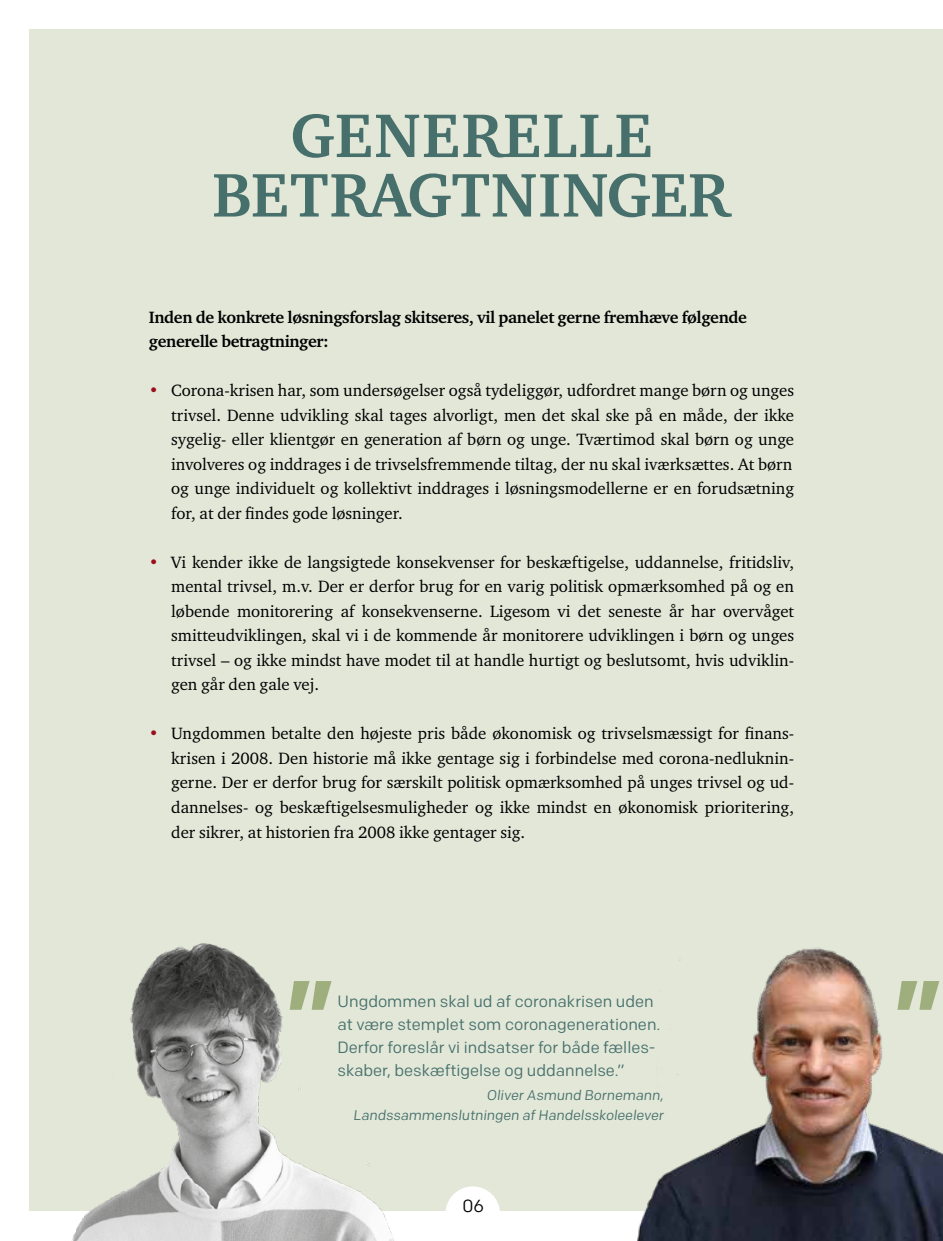
<style>
.page{position:relative;width:943px;height:1241px;background:#fff}
.page>*{position:absolute;margin:0;border:0;box-sizing:border-box;transform-origin:0 0}
.t1{font:700 100.1px "Chrono";color:#9eae7d;scale:.82 1}
.t2{font:700 63px/59.5px "Charter ITC Pro";letter-spacing:.025em;color:#47706c;text-align:center}
.t3{font:17.5px "Chrono";color:#000}
.t4{font:16.8px/24.5px "Charter ITC Pro";color:#000;text-align:justify}
.t5{font:700 16.8px/24.5px "Charter ITC Pro";letter-spacing:-.02em;color:#000}
.t6{font:16.28px/22.8px "Chrono";color:#47706c}
.t7{font:14px/19.2px "Chrono";color:#47706c;text-align:right}
.s1{color:#9d0e1c}
</style>
<div class="page">
<div style="left:30px;top:30px;width:913px;height:1180px;background:#e2e7d8"></div>
<div style="left:445px;top:1186px;width:55px;height:54px;background:#fff;border-radius:50%"></div>
<img style="left:40px;top:943px;width:356px;height:297px">
<img style="left:631px;top:947px;width:312px;height:293px">
<h2 class="t2" style="left:212px;top:106px;width:519px">GENERELLE<br>BETRAGTNINGER</h2>
<p class="t5" style="left:149px;top:304px;width:599px">Inden de konkrete løsningsforslag skitseres, vil panelet gerne fremhæve følgende generelle betragtninger:</p>
<p class="t4" style="left:171px;top:378px;width:624px;text-indent:-22px"><span class="s1">•</span> Corona-krisen har, som undersøgelser også tydeliggør, udfordret mange børn og unges trivsel. Denne udvikling skal tages alvorligt, men det skal ske på en måde, der ikke sygelig- eller klientgør en generation af børn og unge. Tværtimod skal børn og unge involveres og inddrages i de trivselsfremmende tiltag, der nu skal iværksættes. At børn og unge individuelt og kollektivt inddrages i løsningsmodellerne er en forudsætning for, at der findes gode løsninger.</p>
<p class="t4" style="left:171px;top:549px;width:624px;text-indent:-22px"><span class="s1">•</span> Vi kender ikke de langsigtede konsekvenser for beskæftigelse, uddannelse, fritidsliv, mental trivsel, m.v. Der er derfor brug for en varig politisk opmærksomhed på og en løbende monitorering af konsekvenserne. Ligesom vi det seneste år har overvåget smitteudviklingen, skal vi i de kommende år monitorere udviklingen i børn og unges trivsel – og ikke mindst have modet til at handle hurtigt og beslutsomt, hvis udviklin&shy;gen går den gale vej.</p>
<p class="t4" style="left:171px;top:721px;width:624px;text-indent:-22px"><span class="s1">•</span> Ungdommen betalte den højeste pris både økonomisk og trivselsmæssigt for finans&shy;krisen i 2008. Den historie må ikke gentage sig i forbindelse med corona-nedluknin&shy;gerne. Der er derfor brug for særskilt politisk opmærksomhed på unges trivsel og ud&shy;dannelses- og beskæftigelsesmuligheder og ikke mindst en økonomisk prioritering, der sikrer, at historien fra 2008 ikke gentager sig.</p>
<h1 class="t1" style="left:287px;top:954px;width:58px">’’</h1>
<p class="t6" style="left:337px;top:990px;width:324px">Ungdommen skal ud af coronakrisen uden at være stemplet som coronagenerationen.<br>Derfor foreslår vi indsatser for både fælles&shy;skaber, beskæftigelse og uddannelse.”</p>
<p class="t7" style="left:353px;top:1085px;width:314px">Oliver Asmund Bornemann,<br>Landssammenslutningen af Handelsskoleelever</p>
<p class="t3" style="left:462px;top:1195px;width:23px">06</p>
<h1 class="t1" style="left:895px;top:954px;width:58px">’’</h1>
</div>
